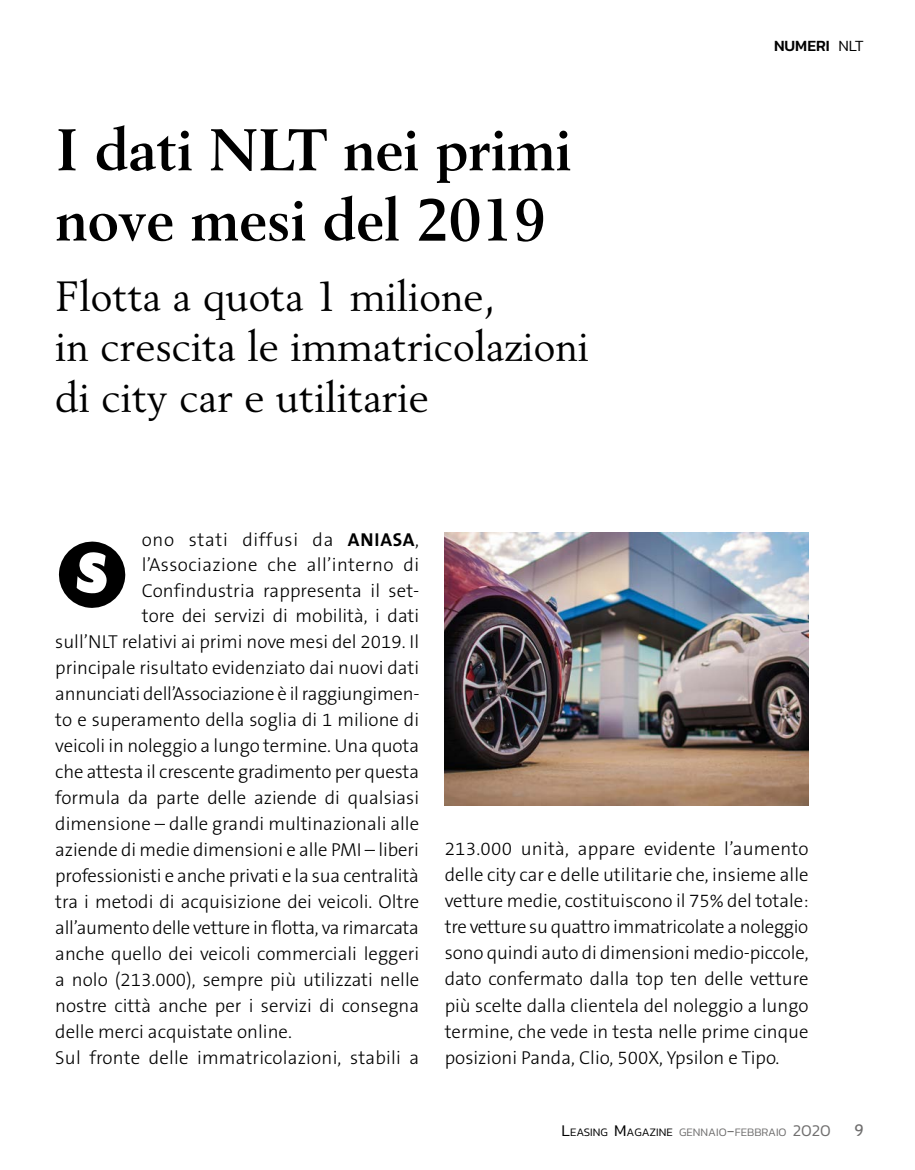
<style>
.page{position:relative;width:915px;height:1170px;background:#fff}
.page>*{position:absolute;margin:0;border:0;box-sizing:border-box;transform-origin:0 0}
.t1{font:700 58.5px/70.2px "Revival 565 BT";color:#000}
.t2{font:42px/50.4px "Revival 565 BT";color:#000}
.t3{font:300 18.75px/26.1px "The Sans B3";color:#000;text-align:justify}
.t4{font:300 18.75px "The Sans B3";letter-spacing:.02em;color:#000}
.t5{font:300 18.75px "The Sans B3";letter-spacing:.04em;color:#000}
.t6{font:16.5px "Cabin";color:#706f6f}
.t7{font:500 15.75px "Kanit";color:#000}
.t8{font:300 11.55px "Kanit";color:#706f6f}
.s1{font-weight:300}
.s2{font-family:"The Sans B7";font-weight:700}
.s3{font-size:16.5px;color:#000}
.s4{color:#000}
.s5{font-size:16.5px}
</style>
<div class="page">
<img style="left:444px;top:532px;width:364px;height:273px">
<svg style="left:58px;top:541px;width:68px;height:67px"></svg>
<h1 class="t1" style="left:55px;top:114px;width:517px">I dati NLT nei primi nove mesi del 2019</h1>
<h2 class="t2" style="left:55px;top:270px;width:535px">Flotta a quota 1 milione,<br>in crescita le immatricolazioni di city car e utilitarie</h2>
<p class="t7" style="left:773px;top:34px;width:91px">NUMERI <span class="s1">NLT</span></p>
<p class="t5" style="left:142px;top:529px;width:279px">ono stati diffusi da <span class="s2">ANIASA</span>,</p>
<p class="t4" style="left:142px;top:555px;width:279px">l’Associazione che all’interno di</p>
<p class="t3" style="left:142px;top:578px;width:279px">Confindustria rappresenta il set-</p>
<p class="t3" style="left:142px;top:603px;width:279px">tore dei servizi di mobilità, i dati</p>
<p class="t3" style="left:55px;top:629px;width:365px">sull’NLT relativi ai primi nove mesi del 2019. Il</p>
<p class="t3" style="left:55px;top:655px;width:365px">principale risultato evidenziato dai nuovi dati</p>
<p class="t3" style="left:55px;top:681px;width:365px">annunciati dell’Associazione è il raggiungimen-</p>
<p class="t3" style="left:55px;top:707px;width:365px">to e superamento della soglia di 1 milione di</p>
<p class="t3" style="left:55px;top:733px;width:365px">veicoli in noleggio a lungo termine. Una quota</p>
<p class="t3" style="left:55px;top:759px;width:365px">che attesta il crescente gradimento per questa</p>
<p class="t3" style="left:55px;top:785px;width:365px">formula da parte delle aziende di qualsiasi</p>
<p class="t3" style="left:55px;top:811px;width:365px">dimensione – dalle grandi multinazionali alle</p>
<p class="t3" style="left:55px;top:837px;width:365px">aziende di medie dimensioni e alle PMI – liberi</p>
<p class="t3" style="left:55px;top:863px;width:365px">professionisti e anche privati e la sua centralità</p>
<p class="t3" style="left:55px;top:889px;width:365px">tra i metodi di acquisizione dei veicoli. Oltre</p>
<p class="t3" style="left:55px;top:915px;width:365px">all’aumento delle vetture in flotta, va rimarcata</p>
<p class="t3" style="left:55px;top:941px;width:365px">anche quello dei veicoli commerciali leggeri</p>
<p class="t3" style="left:55px;top:967px;width:365px">a nolo (213.000), sempre più utilizzati nelle</p>
<p class="t3" style="left:55px;top:993px;width:365px">nostre città anche per i servizi di consegna</p>
<p class="t3" style="left:55px;top:1018px;width:238px">delle merci acquistate online.</p>
<p class="t3" style="left:55px;top:1044px;width:365px">Sul fronte delle immatricolazioni, stabili a</p>
<p class="t3" style="left:444px;top:836px;width:365px">213.000 unità, appare evidente l’aumento delle city car e delle utilitarie che, insieme alle vetture medie, costituiscono il 75% del totale: tre vetture su quattro immatricolate a noleggio sono quindi auto di dimensioni medio-piccole, dato confermato dalla top ten delle vetture più scelte dalla clientela del noleggio a lungo termine, che vede in testa nelle prime cinque posizioni Panda, Clio, 500X, Ypsilon e Tipo.</p>
<p class="t8" style="left:561px;top:1123px;width:271px"><span class="s3">L</span><span class="s4">EASING</span> <span class="s3">M</span><span class="s4">AGAZINE</span> GENNAIO<span class="s5">-</span>FEBBRAIO <span class="s5">2020</span></p>
<p class="t6" style="left:854px;top:1119px;width:11px">9</p>
</div>
